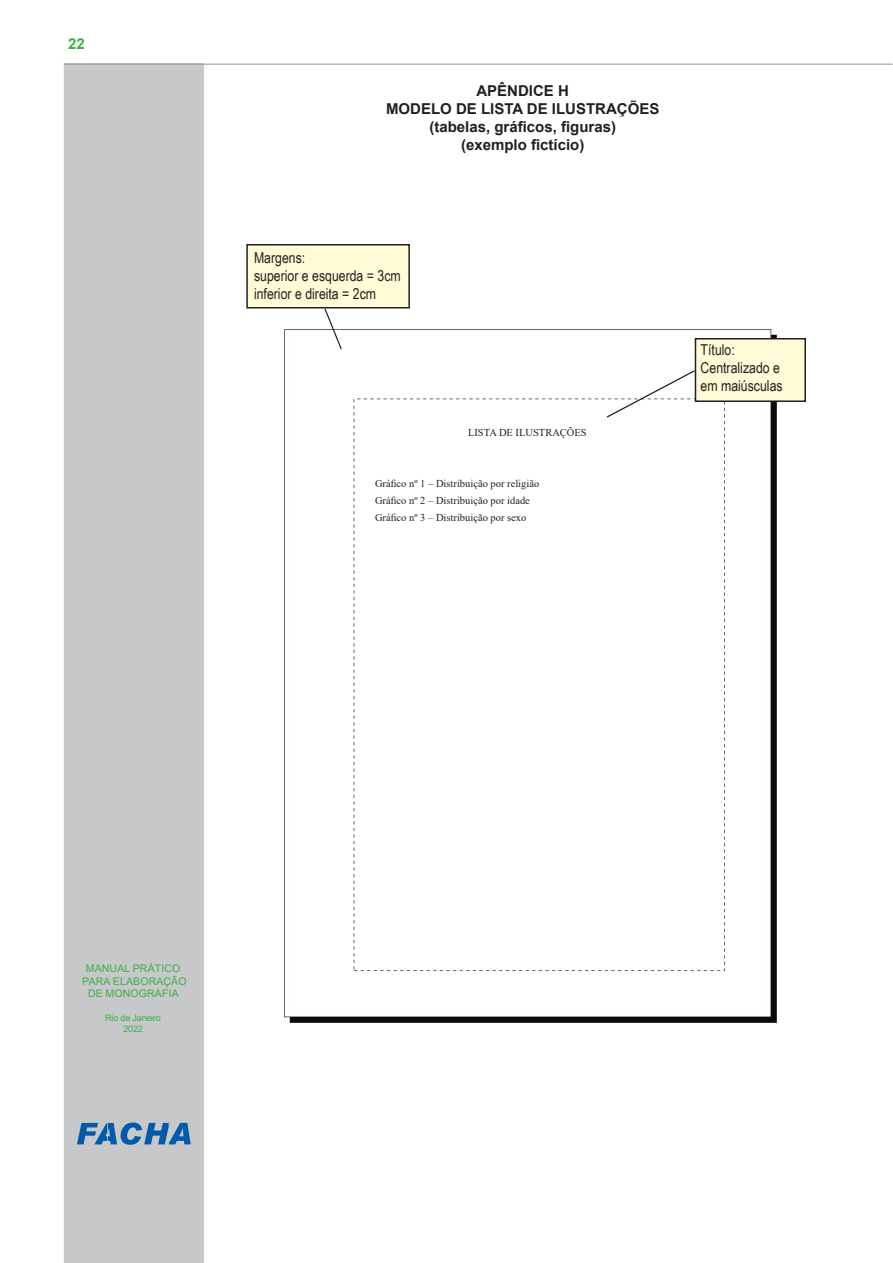
<style>
.page{position:relative;width:893px;height:1263px;background:#fff}
.page>*{position:absolute;margin:0;border:0;box-sizing:border-box;transform-origin:0 0}
.texto_informativo{font:15px "Arial Narrow";color:#231f20}
.t1{font:700 15px "Arial";color:#231f20}
.t2{font:700 15px "Arial";color:#40ae49}
.t3{font:10.5px "Times New Roman";color:#231f20}
.t4{font:10.5px/12.6px "Arial";letter-spacing:.015em;color:#40ae49;text-align:center}
.t5{font:9px/10.8px "Arial";letter-spacing:-.02em;color:#40ae49;text-align:center}
</style>
<div class="page">
<div style="left:64px;top:63px;width:140px;height:1200px;background:#c7c8ca"></div>
<svg style="left:77px;top:1122px;width:114px;height:23px"></svg>
<img style="left:285px;top:329px;width:492px;height:693px">
<hr style="left:64px;top:64px;width:828px;height:1px;background:#939598">
<div style="left:695px;top:339px;width:110px;height:62px;background:#fffbd6"></div>
<div style="left:695px;top:338px;width:111px;height:64px;border:2px solid #231f20"></div>
<div style="left:247px;top:245px;width:162px;height:63px;background:#fffbd6"></div>
<div style="left:246px;top:244px;width:164px;height:64px;border:2px solid #231f20"></div>
<svg style="left:605px;top:369px;width:91px;height:50px"></svg>
<svg style="left:323px;top:307px;width:20px;height:44px"></svg>
<p class="t2" style="left:68px;top:33px;width:18px">22</p>
<p class="t1" style="left:476px;top:80px;width:94px">APÊNDICE H</p>
<p class="t1" style="left:386px;top:98px;width:275px">MODELO DE LISTA DE ILUSTRAÇÕES</p>
<p class="t1" style="left:429px;top:116px;width:188px">(tabelas, gráficos, figuras)</p>
<p class="t1" style="left:461px;top:134px;width:125px">(exemplo fictício)</p>
<p class="texto_informativo" style="left:254px;top:247px;width:53px">Margens:</p>
<p class="texto_informativo" style="left:254px;top:265px;width:148px">superior e esquerda = 3cm</p>
<p class="texto_informativo" style="left:254px;top:283px;width:124px">inferior e direita = 2cm</p>
<p class="t3" style="left:468px;top:425px;width:120px">LISTA DE ILUSTRAÇÕES</p>
<p class="t3" style="left:375px;top:476px;width:166px">Gráfico nº 1 – Distribuição por religião</p>
<p class="t3" style="left:375px;top:493px;width:156px">Gráfico nº 2 – Distribuição por idade</p>
<p class="t3" style="left:375px;top:510px;width:153px">Gráfico nº 3 – Distribuição por sexo</p>
<p class="texto_informativo" style="left:701px;top:339px;width:36px">Título:</p>
<p class="texto_informativo" style="left:701px;top:357px;width:81px">Centralizado e</p>
<p class="texto_informativo" style="left:701px;top:375px;width:84px">em maiúsculas</p>
<p class="t4" style="left:82px;top:962px;width:106px">MANUAL PRÁTICO<br>PARA ELABORAÇÃO<br>DE MONOGRAFIA</p>
<p class="t5" style="left:105px;top:1012px;width:57px">Rio de Janeiro<br>2022</p>
</div>
